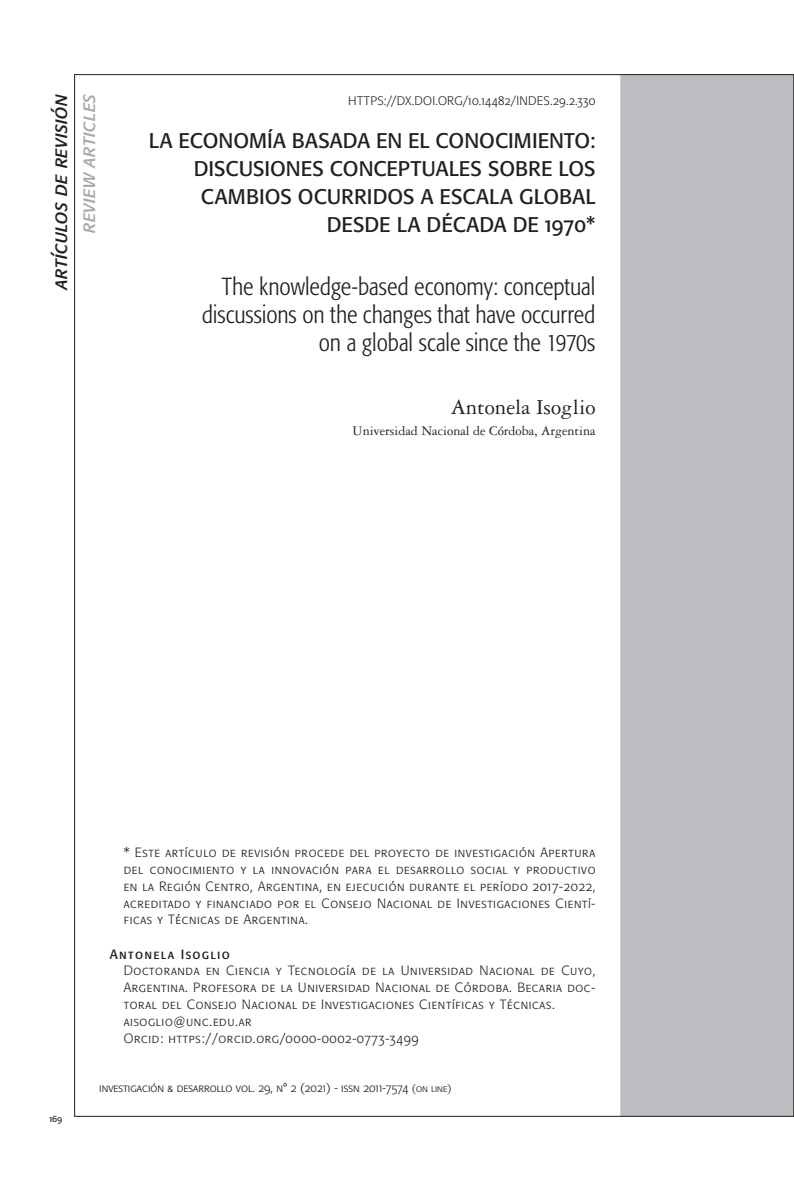
<style>
.page{position:relative;width:794px;height:1191px;background:#fff}
.page>*{position:absolute;margin:0;border:0;box-sizing:border-box;transform-origin:0 0}
.CAPITULO_US{font:300 condensed 24.5px/28px "Formata";letter-spacing:-.005em;color:#231f20;text-align:right}
.Autor{font:22.75px "Garamond 3 LT Std";color:#231f20}
.CAPITULO_ES{font:21px/28px "Formata Regular SC";color:#231f20;text-align:right}
.t1{font:21px "Formata Italic SC";letter-spacing:-.005em;color:#231f20}
.t2{font:21px "Formata Italic SC";letter-spacing:-.005em;color:#a8a9ad}
.Afiliación_U{font:14px "Garamond 3 LT Std";color:#231f20}
.Info_autor_2{font:13.3px/16.8px "Formata Light SC";letter-spacing:.05em;color:#231f20;text-align:justify}
.Info_autor{font:13.3px/16.8px "Formata Light SC";letter-spacing:.05em;color:#231f20;text-align:justify}
.Autor_info{font:13.3px "Formata Regular SC";letter-spacing:.1em;color:#231f20}
.t3{font:12.25px "Formata Light SC";letter-spacing:.02em;color:#231f20}
.t4{font:11.9px "Formata Light SC";color:#231f20}
.t5{font:8.75px "Formata Regular SC";color:#231f20}
.s1{font-size:10.5px}
</style>
<div class="page">
<div style="left:620px;top:74px;width:174px;height:1042px;background:#bcbdc0;border:2px solid #bcbdc0"></div>
<p class="t1" style="left:47px;top:289px;width:197px;rotate:-90deg">artículos de revisión</p>
<p class="t2" style="left:75px;top:233px;width:141px;rotate:-90deg">review articles</p>
<p class="t3" style="left:348px;top:94px;width:249px">HTTPS://DX.DOI.ORG/10.14482/INDES.29.2.330</p>
<p class="CAPITULO_ES" style="left:149px;top:127px;width:448px">LA ECONOMÍA BASADA EN EL CONOCIMIENTO:<br>DISCUSIONES CONCEPTUALES SOBRE LOS CAMBIOS OCURRIDOS A ESCALA GLOBAL DESDE LA DÉCADA DE 1970*</p>
<p class="CAPITULO_US" style="left:202px;top:273px;width:395px">The knowledge-based economy: conceptual discussions on the changes that have occurred on a global scale since the 1970s</p>
<p class="Autor" style="left:451px;top:394px;width:146px">Antonela Isoglio</p>
<p class="Afiliación_U" style="left:352px;top:423px;width:244px">Universidad Nacional de Córdoba, Argentina</p>
<p class="Info_autor_2" style="left:124px;top:844px;width:473px">* Este artículo de revisión procede del proyecto de investigación Apertura del conocimiento y la innovación para el desarrollo social y productivo en la Región Centro, Argentina, en ejecución durante el período 2017-2022, acreditado y financiado por el Consejo Nacional de Investigaciones Cientí&shy;ficas y Técnicas de Argentina.</p>
<p class="Autor_info" style="left:110px;top:945px;width:121px">Antonela Isoglio</p>
<p class="Info_autor" style="left:124px;top:962px;width:473px">Doctoranda en Ciencia y Tecnología de la Universidad Nacional de Cuyo, Argentina. Profesora de la Universidad Nacional de Córdoba. Becaria doc&shy;toral del Consejo Nacional de Investigaciones Científicas y Técnicas.</p>
<p class="Info_autor" style="left:124px;top:1012px;width:129px">aisoglio@unc.edu.ar</p>
<p class="Info_autor" style="left:124px;top:1029px;width:296px">Orcid: https://orcid.org/0000-0002-0773-3499</p>
<p class="t5" style="left:49px;top:1113px;width:14px">169</p>
<p class="t4" style="left:99px;top:1081px;width:354px">investigación &amp; desarrollo vol. 29, n° 2 (2021) - issn 2011-7574 <span class="s1">(on line)</span></p>
</div>
